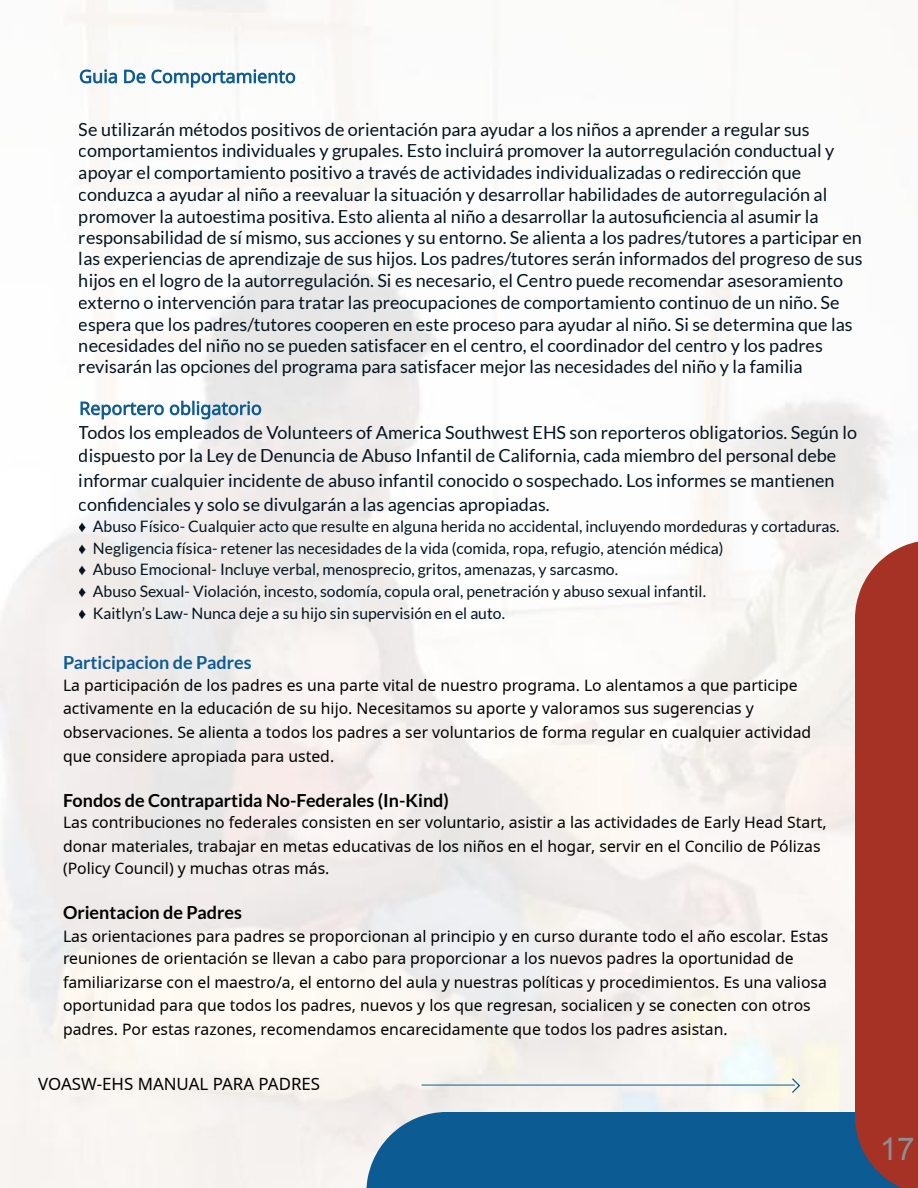
<style>
.page{position:relative;width:918px;height:1188px;background:#fff}
.page>*{position:absolute;margin:0;border:0;box-sizing:border-box;transform-origin:0 0}
.t1{font:31.5px "Arial";color:#8f8f8f}
.t2{font:18px/21.6px "Lato";color:#051320}
.t3{font:700 18px "Lato";color:#000}
.t4{font:700 18px "Lato";color:#0c5c93}
.t5{font:16.8px "Noto Sans";color:#000}
.t6{font:15.75px/23.4px "Noto Sans";color:#000}
.t7{font:15.75px/21.6px "Lato";color:#051320}
.s1{font-family:"Times New Roman"}
</style>
<div class="page">
<hr style="left:422px;top:1085px;width:372px;height:1px;background:#0e5c92">
<svg style="left:792px;top:1078px;width:9px;height:15px"></svg>
<div style="left:366px;top:1112px;width:552px;height:76px;background:#0c5c93"></div>
<div style="left:855px;top:540px;width:63px;height:648px;background:#a63225"></div>
<svg style="left:80px;top:69px;width:215px;height:19px"></svg>
<svg style="left:80px;top:401px;width:181px;height:18px"></svg>
<p class="t2" style="left:79px;top:118px;width:785px">Se utilizarán métodos positivos de orientación para ayudar a los niños a aprender a regular sus comportamientos individuales y grupales. Esto incluirá promover la autorregulación conductual y apoyar el comportamiento positivo a través de actividades individualizadas o redirección que conduzca a ayudar al niño a reevaluar la situación y desarrollar habilidades de autorregulación al promover la autoestima positiva. Esto alienta al niño a desarrollar la autosu ciencia al asumir la responsabilidad de sí mismo, sus acciones y su entorno. Se alienta a los padres/tutores a participar en las experiencias de aprendizaje de sus hijos. Los padres/tutores serán informados del progreso de sus hijos en el logro de la autorregulación. Si es necesario, el Centro puede recomendar asesoramiento externo o intervención para tratar las preocupaciones de comportamiento continuo de un niño. Se espera que los padres/tutores cooperen en este proceso para ayudar al niño. Si se determina que las necesidades del niño no se pueden satisfacer en el centro, el coordinador del centro y los padres revisarán las opciones del programa para satisfacer mejor las necesidades del niño y la familia</p>
<p class="t2" style="left:79px;top:420px;width:780px;line-height:24px">Todos los empleados de Volunteers of America Southwest EHS son reporteros obligatorios. Según lo dispuesto por la Ley de Denuncia de Abuso Infantil de California, cada miembro del personal debe informar cualquier incidente de abuso infantil conocido o sospechado. Los informes se mantienen con</p>
<p class="t2" style="left:117px;top:493px;width:434px">denciales y solo se divulgarán a las agencias apropiadas.</p>
<p class="t7" style="left:79px;top:515px;width:762px"><span class="s1">♦</span> Abuso Físico- Cualquier acto que resulte en alguna herida no accidental, incluyendo mordeduras y cortaduras. <span class="s1">♦</span> Negligencia física- retener las necesidades de la vida (comida, ropa, refugio, atención médica)<br><span class="s1">♦</span> Abuso Emocional- Incluye verbal, menosprecio, gritos, amenazas, y sarcasmo.<br><span class="s1">♦</span> Abuso Sexual- Violación, incesto, sodomía, copula oral, penetración y abuso sexual infantil.<br><span class="s1">♦</span> Kaitlyn’s Law- Nunca deje a su hijo sin supervisión en el auto.</p>
<p class="t4" style="left:63px;top:652px;width:190px">Participacion de Padres</p>
<p class="t6" style="left:63px;top:674px;width:750px">La participación de los padres es una parte vital de nuestro programa. Lo alentamos a que participe activamente en la educación de su hijo. Necesitamos su aporte y valoramos sus sugerencias y observaciones. Se alienta a todos los padres a ser voluntarios de forma regular en cualquier actividad que considere apropiada para usted.</p>
<p class="t3" style="left:63px;top:789px;width:387px">Fondos de Contrapartida No-Federales (In-Kind)</p>
<p class="t6" style="left:63px;top:811px;width:765px">Las contribuciones no federales consisten en ser voluntario, asistir a las actividades de Early Head Start, donar materiales, trabajar en metas educativas de los niños en el hogar, servir en el Concilio de Pólizas (Policy Council) y muchas otras más.</p>
<p class="t3" style="left:63px;top:901px;width:180px">Orientacion de Padres</p>
<p class="t6" style="left:63px;top:925px;width:767px">Las orientaciones para padres se proporcionan al principio y en curso durante todo el año escolar. Estas reuniones de orientación se llevan a cabo para proporcionar a los nuevos padres la oportunidad de familiarizarse con el maestro/a, el entorno del aula y nuestras políticas y procedimientos. Es una valiosa oportunidad para que todos los padres, nuevos y los que regresan, socialicen y se conecten con otros padres. Por estas razones, recomendamos encarecidamente que todos los padres asistan.</p>
<p class="t2" style="left:120px;top:692px;width:19px">fi</p>
<p class="t5" style="left:38px;top:1072px;width:283px">VOASW-EHS MANUAL PARA PADRES</p>
<h1 class="t1" style="left:880px;top:1131px;width:37px">17</h1>
</div>
